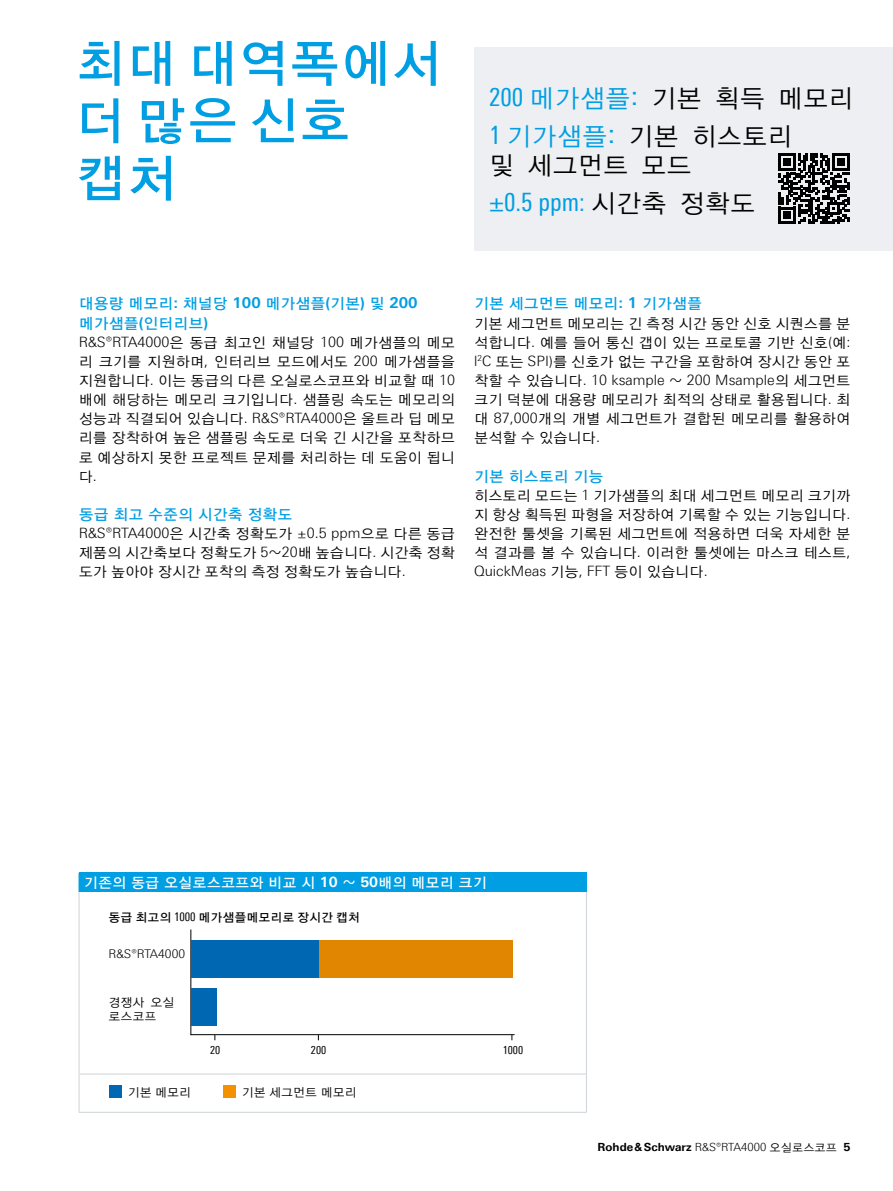
<style>
.page{position:relative;width:893px;height:1191px;background:#fff}
.page>*{position:absolute;margin:0;border:0;box-sizing:border-box;transform-origin:0 0}
.Seiten_Headline_34Pt{font:51px/57.4px "YDIYGO130 KS Cpc EUC H";color:#009ee3}
.Kästen{font:25.35px/28.7px "YDIYGO120 KS Cpc EUC H";color:#000}
.Kästen-2{font:25.35px "Linotype Univers 420 Cn";color:#009ee3}
.Absatzfett_cyan{font:15px/19.2px "YDIYGO130 KS Cpc EUC H";color:#009ee3}
.Haupttext_ohne_Absta{font:14.25px/19.2px "YDIYGO120 KS Cpc EUC H";color:#000;text-align:justify}
.Tabelleueberschrift{font:14.25px "YDIYGO130 KS Cpc EUC H";color:#fff}
.Grafiktext{font:12px/14.2px "YDIYGO120 KS Cpc EUC H";color:#000}
.Grafiktext_fett{font:12px "YDIYGO130 KS Cpc EUC H";color:#000}
.Grafiktext-2{font:300 12px "Linotype Univers 330";color:#000}
.t1{font:700 11.25px "Linotype Univers 630";color:#000}
.t2{font:11.25px "Linotype Univers 420 Cn";color:#000}
.s1{font-family:"Linotype Univers 420 Cn";color:#009ee3}
.s2{color:#009ee3}
.s3{font-family:"YDIYGO120 KS Cpc EUC H";color:#000}
.s4{font-family:"Linotype Univers 630";font-weight:700}
.s5{font-family:"Linotype Univers 330";font-weight:300}
.s6{font-family:"Linotype Univers 420 Cn"}
.s7{font-family:"YDIYGO120 KS Cpc EUC H";font-weight:400}
</style>
<div class="page">
<div style="left:109px;top:1085px;width:12px;height:13px;background:#0068b3"></div>
<hr style="left:190px;top:930px;width:1px;height:104px;background:#000">
<hr style="left:191px;top:1034px;width:323px;height:1px;background:#000">
<div style="left:206px;top:940px;width:307px;height:37px;background:#e08600"></div>
<div style="left:191px;top:940px;width:127px;height:37px;background:#0068b3"></div>
<div style="left:191px;top:988px;width:25px;height:37px;background:#0068b3"></div>
<div style="left:223px;top:1085px;width:13px;height:13px;background:#f39100"></div>
<div style="left:79px;top:873px;width:507px;height:19px;background:#009ee3"></div>
<svg style="left:586px;top:873px;width:1px;height:19px"></svg>
<hr style="left:79px;top:892px;width:1px;height:181px;background:#cdd3d7">
<hr style="left:586px;top:892px;width:1px;height:181px;background:#cdd3d7">
<hr style="left:79px;top:1073px;width:508px;height:1px;background:#cdd3d7">
<hr style="left:79px;top:1074px;width:1px;height:38px;background:#cdd3d7">
<hr style="left:586px;top:1074px;width:1px;height:38px;background:#cdd3d7">
<hr style="left:79px;top:1112px;width:508px;height:1px;background:#cdd3d7">
<div style="left:474px;top:48px;width:419px;height:203px;background:#edeff2"></div>
<svg style="left:778px;top:153px;width:71px;height:71px"></svg>
<p class="Seiten_Headline_34Pt" style="left:75px;top:35px;width:369px">최대 대역폭에서 더많은신호 캡처</p>
<p class="Kästen" style="left:489px;top:84px;width:366px"><span class="s1">200</span> <span class="s2">메가샘플:</span> 기본 획득 메모리</p>
<p class="Kästen" style="left:489px;top:122px;width:305px"><span class="s1">1</span> <span class="s2">기가샘플:</span> 기본 히스토리 및 세그먼트 모드</p>
<p class="Kästen-2" style="left:489px;top:188px;width:268px">±0.5 ppm: <span class="s3">시간축 정확도</span></p>
<p class="Absatzfett_cyan" style="left:79px;top:294px;width:340px">대용량 메모리<span class="s4">:</span> 채널당 <span class="s4">100</span> 메가샘플<span class="s4">(</span>기본<span class="s4">)</span> 및 <span class="s4">200 </span>메가샘플<span class="s4">(</span>인터리브<span class="s4">)</span></p>
<p class="Haupttext_ohne_Absta" style="left:79px;top:333px;width:378px"><span class="s5">R&amp;S®RTA4000</span>은 동급 최고인 채널당 <span class="s5">100</span> 메가샘플의 메모 리 크기를 지원하며<span class="s5">,</span> 인터리브 모드에서도 <span class="s5">200</span> 메가샘플을 지원합니다<span class="s5">.</span> 이는 동급의 다른 오실로스코프와 비교할 때 <span class="s5">10 </span>배에 해당하는 메모리 크기입니다<span class="s5">.</span> 샘플링 속도는 메모리의 성능과 직결되어 있습니다<span class="s5">. R&amp;S®RTA4000</span>은 울트라 딥 메모 리를 장착하여 높은 샘플링 속도로 더욱 긴 시간을 포착하므 로 예상하지 못한 프로젝트 문제를 처리하는 데 도움이 됩니 다<span class="s5">.</span></p>
<p class="Absatzfett_cyan" style="left:79px;top:505px;width:215px">동급 최고 수준의 시간축 정확도</p>
<p class="Haupttext_ohne_Absta" style="left:79px;top:524px;width:378px"><span class="s5">R&amp;S®RTA4000</span>은 시간축 정확도가 <span class="s5">±0.5 ppm</span>으로 다른 동급 제품의 시간축보다 정확도가 <span class="s5">5</span>~<span class="s5">20</span>배 높습니다<span class="s5">.</span> 시간축 정확 도가 높아야 장시간 포착의 측정 정확도가 높습니다<span class="s5">.</span></p>
<p class="Absatzfett_cyan" style="left:474px;top:294px;width:229px">기본 세그먼트 메모리<span class="s4">: 1</span> 기가샘플</p>
<p class="Haupttext_ohne_Absta" style="left:474px;top:314px;width:378px">기본 세그먼트 메모리는 긴 측정 시간 동안 신호 시퀀스를 분 석합니다<span class="s5">.</span> 예를 들어 통신 갭이 있는 프로토콜 기반 신호<span class="s5">(</span>예<span class="s5">: l</span><sup>2</sup><span class="s5">C</span> 또는 <span class="s5">SPI)</span>를 신호가 없는 구간을 포함하여 장시간 동안 포 착할 수 있습니다<span class="s5">. 10 ksample</span> ~ <span class="s5">200 Msample</span>의 세그먼트 크기 덕분에 대용량 메모리가 최적의 상태로 활용됩니다<span class="s5">.</span> 최 대 <span class="s5">87,000</span>개의 개별 세그먼트가 결합된 메모리를 활용하여 분석할 수 있습니다<span class="s5">.</span></p>
<p class="Absatzfett_cyan" style="left:474px;top:466px;width:131px">기본 히스토리 기능</p>
<p class="Haupttext_ohne_Absta" style="left:474px;top:486px;width:378px">히스토리 모드는 <span class="s5">1</span> 기가샘플의 최대 세그먼트 메모리 크기까 지 항상 획득된 파형을 저장하여 기록할 수 있는 기능입니다<span class="s5">. </span>완전한 툴셋을 기록된 세그먼트에 적용하면 더욱 자세한 분 석 결과를 볼 수 있습니다<span class="s5">.</span> 이러한 툴셋에는 마스크 테스트<span class="s5">, QuickMeas</span> 기능<span class="s5">, FFT</span> 등이 있습니다<span class="s5">.</span></p>
<p class="Tabelleueberschrift" style="left:84px;top:876px;width:405px">기존의 동급 오실로스코프와 비교 시 <span class="s4">10</span> ~ <span class="s4">50</span>배의 메모리 크기</p>
<p class="Grafiktext_fett" style="left:109px;top:911px;width:253px">동급 최고의 <span class="s6">1000</span> 메가샘플메모리로 장시간 캡처</p>
<p class="Grafiktext-2" style="left:109px;top:947px;width:78px">R&amp;S®RTA4000</p>
<p class="Grafiktext" style="left:109px;top:995px;width:67px">경쟁사 오실 로스코프</p>
<p class="Grafiktext" style="left:128px;top:1085px;width:65px">기본 메모리</p>
<p class="t2" style="left:210px;top:1043px;width:12px">20</p>
<p class="t2" style="left:311px;top:1043px;width:17px">200</p>
<p class="t2" style="left:503px;top:1043px;width:22px">1000</p>
<p class="Grafiktext" style="left:242px;top:1085px;width:116px">기본 세그먼트 메모리</p>
<p class="t1" style="left:598px;top:1139px;width:254px">Rohde&amp;Schwarz <span class="s5">R&amp;S®RTA4000</span> <span class="s7">오실로스코프</span> 5</p>
</div>
